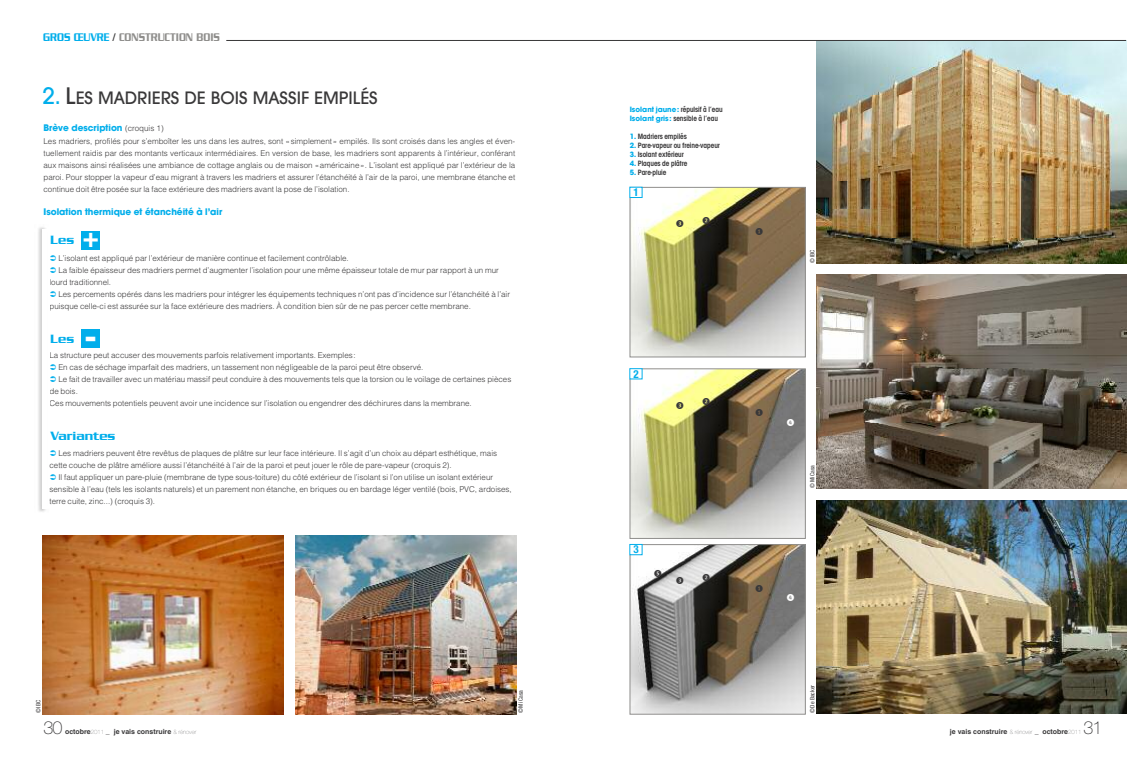
<style>
.page{position:relative;width:1146px;height:757px;background:#fff}
.page>*{position:absolute;margin:0;border:0;box-sizing:border-box;transform-origin:0 0}
.t1{font:500 30px "Serpentine LT";color:#fff}
.t2{font:500 18.8px "Avant Gard";color:#393839}
.t3{font:100 18px "Helvetica Neue LT";color:#393839}
.t4{font:500 13px "Serpentine LT";color:#01aeeb}
.t5{font:500 12px "Serpentine LT";color:#8f8e8c;scale:.8 1}
.t6{font:700 condensed 11px "Helvetica Neue";color:#01aeeb}
.t7{font:700 10px "Avant Gard";color:#01aeeb}
.t8{font:10px "Dingbest Web";color:#393839}
.t9{font:10px "Dingbest Web";color:#fff}
.t10{font:300 8px/12px "Helvetica";color:#393839}
.t11{font:600 condensed 8px/9px "Avant Gard";color:#393839}
.t12{font:700 7px "Helvetica";color:#393839}
.t13{font:condensed 6px "Helvetica Neue";color:#393839}
.s1{color:#01aeeb}
.s2{color:#393839}
.s3{font-size:25px;color:#01aeeb}
.s4{font-size:25px}
.s5{font-family:"Helvetica";font-weight:300;font-size:8px;color:#393839}
.s6{font-family:"Helvetica Neue";font-weight:200;font-size:6px}
.s7{font-weight:700;font-stretch:normal;color:#01aeeb}
</style>
<div class="page">
<img style="left:38px;top:227px;width:8px;height:285px">
<hr style="left:43px;top:230px;width:4px;height:279px;background:#fff">
<div style="left:82px;top:231px;width:18px;height:18px;background:#01aeeb"></div>
<div style="left:82px;top:329px;width:18px;height:19px;background:#01aeeb"></div>
<img style="left:631px;top:546px;width:172px;height:166px">
<div style="left:629px;top:544px;width:176px;height:170px;border:1px solid #8f8e8c"></div>
<img style="left:631px;top:371px;width:172px;height:166px">
<div style="left:629px;top:369px;width:176px;height:170px;border:1px solid #8f8e8c"></div>
<img style="left:43px;top:535px;width:240px;height:179px">
<img style="left:295px;top:535px;width:221px;height:179px">
<div style="left:629px;top:369px;width:13px;height:10px;background:#fff"></div>
<img style="left:631px;top:189px;width:172px;height:166px">
<div style="left:629px;top:187px;width:176px;height:170px;border:1px solid #8f8e8c"></div>
<div style="left:629px;top:187px;width:13px;height:10px;background:#fff"></div>
<div style="left:629px;top:187px;width:13px;height:11px;border:1px solid #01aeeb"></div>
<div style="left:629px;top:544px;width:13px;height:11px;background:#fff"></div>
<div style="left:629px;top:544px;width:13px;height:11px;border:1px solid #01aeeb"></div>
<img style="left:816px;top:41px;width:309px;height:223px">
<img style="left:816px;top:275px;width:309px;height:214px">
<img style="left:816px;top:500px;width:309px;height:214px">
<hr style="left:226px;top:40px;width:899px;height:1px;background:#393839">
<h3 class="t5" style="left:43px;top:33px;width:222px"><span class="s1">GROS ŒUVRE</span> <span class="s2">/</span> CONSTRUCTION BOIS</h3>
<h2 class="t2" style="left:43px;top:86px;width:337px"><span class="s3">2.</span> <span class="s4">L</span>ES MADRIERS DE BOIS MASSIF EMPILÉS</h2>
<p class="t7" style="left:44px;top:122px;width:122px">Brève description <span class="s5">(croquis 1)</span></p>
<p class="t10" style="left:44px;top:135px;width:473px;text-align:justify">Les madriers, profilés pour s’emboîter les uns dans les autres, sont «simplement» empilés. Ils sont croisés dans les angles et éven&shy;tuellement raidis par des montants verticaux intermédiaires. En version de base, les madriers sont apparents à l’intérieur, conférant aux maisons ainsi réalisées une ambiance de cottage anglais ou de maison «américaine». L’isolant est appliqué par l’extérieur de la paroi. Pour stopper la vapeur d’eau migrant à travers les madriers et assurer l’étanchéité à l’air de la paroi, une membrane étanche et continue doit être posée sur la face extérieure des madriers avant la pose de l’isolation.</p>
<p class="t7" style="left:44px;top:206px;width:180px">Isolation thermique et étanchéité à l’air</p>
<h3 class="t4" style="left:50px;top:236px;width:25px">Les</h3>
<h1 class="t1" style="left:82px;top:228px;width:19px">+</h1>
<p class="t10" style="left:58px;top:252px;width:292px">L’isolant est appliqué par l’extérieur de manière continue et facilement contrôlable.</p>
<p class="t10" style="left:58px;top:264px;width:442px">La faible épaisseur des madriers permet d’augmenter l’isolation pour une même épaisseur totale de mur par rapport à un mur</p>
<p class="t10" style="left:49px;top:276px;width:63px">lourd traditionnel.</p>
<p class="t10" style="left:58px;top:288px;width:453px">Les percements opérés dans les madriers pour intégrer les équipements techniques n’ont pas d’incidence sur l’étanchéité à l’air</p>
<p class="t10" style="left:49px;top:300px;width:423px">puisque celle-ci est assurée sur la face extérieure des madriers. À condition bien sûr de ne pas percer cette membrane.</p>
<h3 class="t4" style="left:50px;top:334px;width:25px">Les</h3>
<h1 class="t1" style="left:85px;top:326px;width:13px">-</h1>
<p class="t10" style="left:49px;top:349px;width:308px">La structure peut accuser des mouvements parfois relativement importants. Exemples:</p>
<p class="t10" style="left:58px;top:361px;width:366px">En cas de séchage imparfait des madriers, un tassement non négligeable de la paroi peut être observé.</p>
<p class="t10" style="left:58px;top:373px;width:454px">Le fait de travailler avec un matériau massif peut conduire à des mouvements tels que la torsion ou le voilage de certaines pièces</p>
<p class="t10" style="left:49px;top:385px;width:30px">de bois.</p>
<p class="t10" style="left:49px;top:397px;width:424px">Ces mouvements potentiels peuvent avoir une incidence sur l’isolation ou engendrer des déchirures dans la membrane.</p>
<h3 class="t4" style="left:50px;top:432px;width:66px">Variantes</h3>
<p class="t10" style="left:49px;top:447px;width:449px;text-indent:9px">Les madriers peuvent être revêtus de plaques de plâtre sur leur face intérieure. Il s’agit d’un choix au départ esthétique, mais cette couche de plâtre améliore aussi l’étanchéité à l’air de la paroi et peut jouer le rôle de pare-vapeur (croquis 2).</p>
<p class="t10" style="left:49px;top:471px;width:464px;text-indent:9px">Il faut appliquer un pare-pluie (membrane de type sous-toiture) du côté extérieur de l’isolant si l’on utilise un isolant extérieur sensible à l’eau (tels les isolants naturels) et un parement non étanche, en briques ou en bardage léger ventilé (bois, PVC, ardoises, terre cuite, zinc...) (croquis 3).</p>
<p class="t13" style="left:36px;top:713px;width:15px;rotate:-90deg">© IBC</p>
<p class="t13" style="left:518px;top:713px;width:25px;rotate:-90deg">© Mi Casa</p>
<h3 class="t3" style="left:44px;top:721px;width:21px">30</h3>
<p class="t12" style="left:65px;top:729px;width:133px">octobre<span class="s6">2011</span> _ je vais construire <span class="s6">&amp; rénover</span></p>
<p class="t11" style="left:629px;top:105px;width:94px"><span class="s7">Isolant jaune:</span> répulsif à l’eau<br><span class="s7">Isolant gris:</span> sensible à l’eau</p>
<p class="t11" style="left:629px;top:132px;width:59px"><span class="s7">1.</span> Madriers empilés</p>
<p class="t11" style="left:629px;top:141px;width:92px"><span class="s7">2.</span> Pare-vapeur ou freine-vapeur</p>
<p class="t11" style="left:629px;top:150px;width:56px"><span class="s7">3.</span> Isolant extérieur</p>
<p class="t11" style="left:629px;top:159px;width:59px"><span class="s7">4.</span> Plaques de plâtre</p>
<p class="t11" style="left:629px;top:168px;width:38px"><span class="s7">5.</span> Pare-pluie</p>
<h3 class="t6" style="left:633px;top:188px;width:7px">1</h3>
<p class="t8" style="left:675px;top:219px;width:10px">3</p>
<p class="t8" style="left:702px;top:215px;width:10px">2</p>
<p class="t8" style="left:755px;top:227px;width:10px">1</p>
<p class="t13" style="left:810px;top:263px;width:15px;rotate:-90deg">© IBC</p>
<h3 class="t6" style="left:633px;top:370px;width:7px">2</h3>
<p class="t8" style="left:675px;top:400px;width:10px">3</p>
<p class="t8" style="left:702px;top:397px;width:10px">2</p>
<h3 class="t6" style="left:633px;top:545px;width:7px">3</h3>
<p class="t8" style="left:653px;top:568px;width:10px">5</p>
<p class="t8" style="left:675px;top:576px;width:10px">3</p>
<p class="t8" style="left:702px;top:572px;width:10px">2</p>
<p class="t8" style="left:755px;top:408px;width:10px">1</p>
<p class="t9" style="left:786px;top:417px;width:10px">4</p>
<p class="t13" style="left:810px;top:488px;width:25px;rotate:-90deg">© Mi Casa</p>
<p class="t8" style="left:755px;top:583px;width:10px">1</p>
<p class="t9" style="left:786px;top:592px;width:10px">4</p>
<p class="t13" style="left:810px;top:713px;width:30px;rotate:-90deg">© De Backer</p>
<p class="t12" style="left:949px;top:729px;width:133px">je vais construire <span class="s6">&amp; rénover</span> _ octobre<span class="s6">2011</span></p>
<h3 class="t3" style="left:1083px;top:721px;width:21px">31</h3>
</div>
